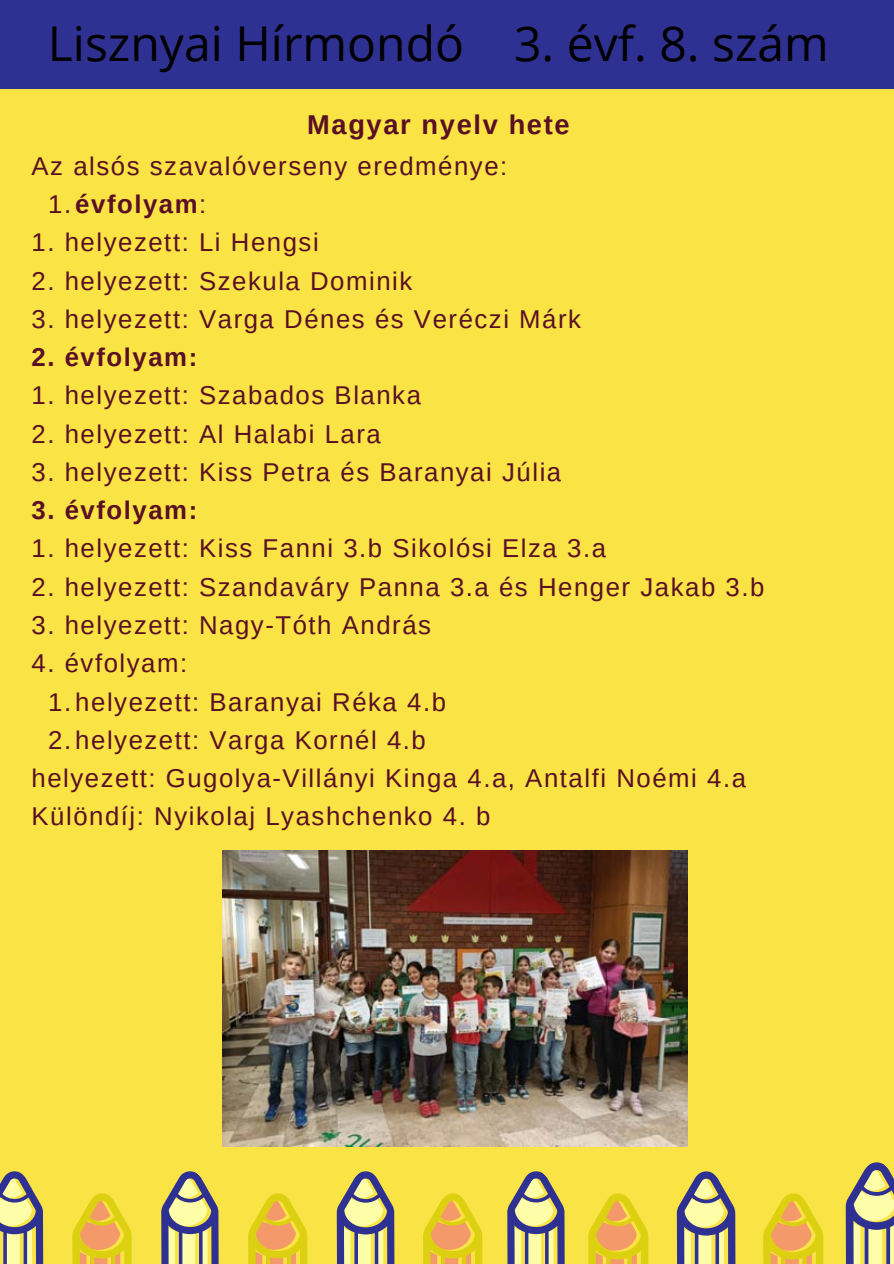
<style>
.page{position:relative;width:894px;height:1264px;background:#fff}
.page>*{position:absolute;margin:0;border:0;box-sizing:border-box;transform-origin:0 0}
.t1{font:48px "Open Sans";color:#000}
.t2{font:700 27.3px "Arimo";letter-spacing:.06em;color:#590f24}
.t3{font:25.8px "Arimo";letter-spacing:.06em;color:#590f24}
.t4{font:700 25.8px "Arimo";letter-spacing:.06em;color:#590f24}
.s1{font-weight:400}
</style>
<div class="page">
<div style="left:0;top:0;width:893px;height:1263px;background:#fae345"></div>
<div style="left:0;top:0;width:893px;height:88px;background:#2e3192"></div>
<svg style="left:0;top:1162px;width:893px;height:101px"></svg>
<img style="left:222px;top:850px;width:465px;height:296px">
<p class="t1" style="left:48px;top:10px;width:782px">Lisznyai Hírmondó 3. évf. 8. szám</p>
<p class="t2" style="left:307px;top:110px;width:264px">Magyar nyelv hete</p>
<h1 class="t3" style="left:32px;top:151px;width:477px">Az alsós szavalóverseny eredménye:</h1>
<p class="t4" style="left:48px;top:190px;width:160px"><span class="s1">1.</span>évfolyam<span class="s1">:</span></p>
<p class="t3" style="left:32px;top:228px;width:288px">1. helyezett: Li Hengsi</p>
<p class="t3" style="left:32px;top:266px;width:382px">2. helyezett: Szekula Dominik</p>
<p class="t3" style="left:32px;top:304px;width:551px">3. helyezett: Varga Dénes és Veréczi Márk</p>
<p class="t4" style="left:32px;top:343px;width:167px">2. évfolyam:</p>
<p class="t3" style="left:32px;top:381px;width:391px">1. helyezett: Szabados Blanka</p>
<p class="t3" style="left:32px;top:419px;width:351px">2. helyezett: Al Halabi Lara</p>
<p class="t3" style="left:32px;top:457px;width:531px">3. helyezett: Kiss Petra és Baranyai Júlia</p>
<p class="t4" style="left:32px;top:496px;width:167px">3. évfolyam:</p>
<p class="t3" style="left:32px;top:534px;width:576px">1. helyezett: Kiss Fanni 3.b Sikolósi Elza 3.a</p>
<p class="t3" style="left:32px;top:572px;width:734px">2. helyezett: Szandaváry Panna 3.a és Henger Jakab 3.b</p>
<p class="t3" style="left:32px;top:610px;width:401px">3. helyezett: Nagy-Tóth András</p>
<p class="t3" style="left:32px;top:649px;width:157px">4. évfolyam:</p>
<p class="t3" style="left:48px;top:687px;width:399px">1.helyezett: Baranyai Réka 4.b</p>
<p class="t3" style="left:48px;top:725px;width:379px">2.helyezett: Varga Kornél 4.b</p>
<p class="t3" style="left:32px;top:763px;width:715px">helyezett: Gugolya-Villányi Kinga 4.a, Antalfi Noémi 4.a</p>
<p class="t3" style="left:32px;top:802px;width:460px">Különdíj: Nyikolaj Lyashchenko 4. b</p>
</div>
